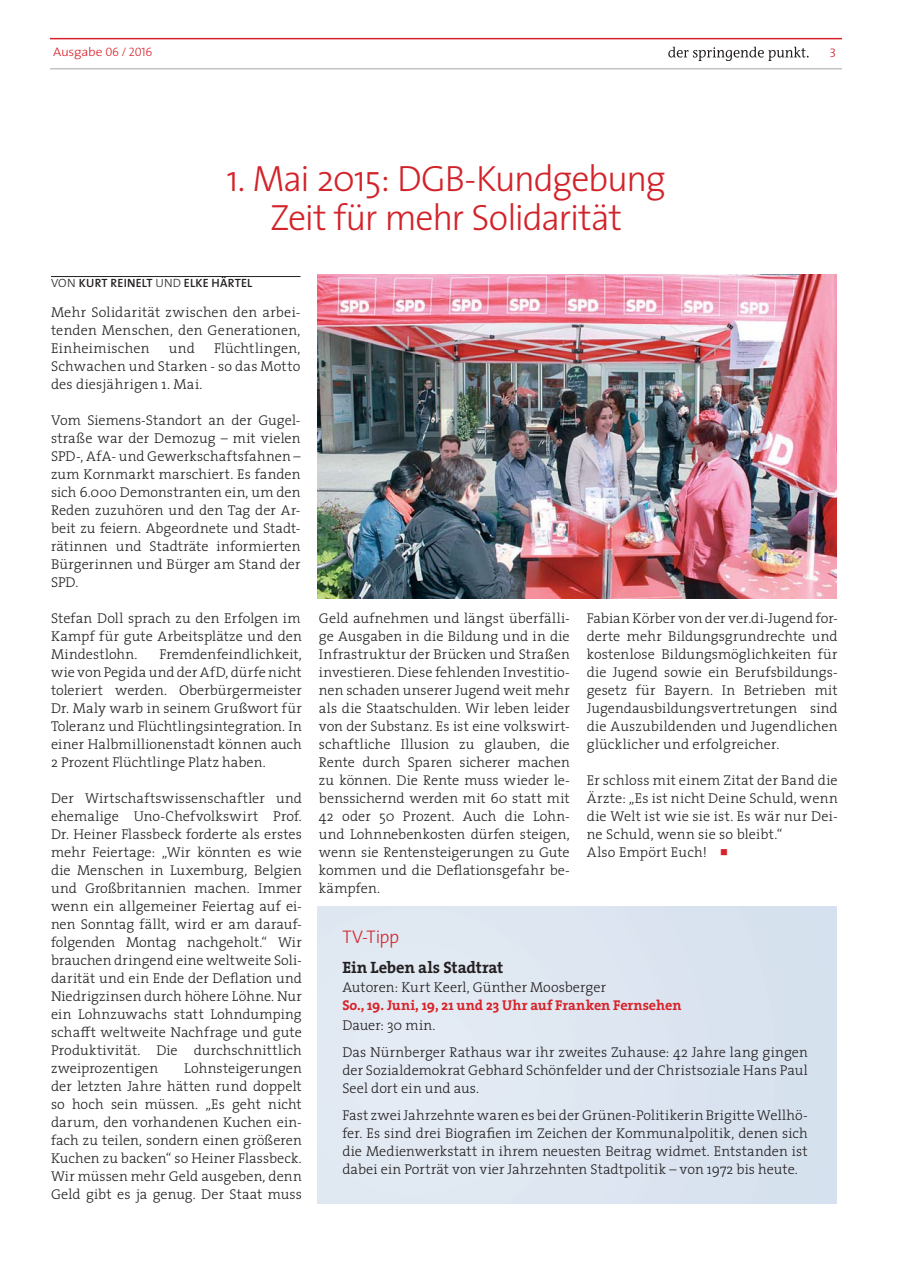
<style>
.page{position:relative;width:910px;height:1280px;background:#fff}
.page>*{position:absolute;margin:0;border:0;box-sizing:border-box;transform-origin:0 0}
.t1{font:300 36.75px/39px "The Sans";letter-spacing:-.035em;color:#d2232a;text-align:center}
.t2{font:300 18.3px "The Sans";letter-spacing:-.02em;color:#d2232a}
.t3{font:700 16.5px "The Serif";letter-spacing:-.01em;color:#231f20}
.t4{font:300 14.25px/18px "The Serif";letter-spacing:.01em;color:#231f20;text-align:justify}
.t5{font:700 14.25px "The Serif";letter-spacing:-.005em;color:#d72229}
.t6{font:300 12.45px "The Sans";letter-spacing:-.02em;color:#d72229;scale:1.09 1}
.t7{font:12.45px "The Sans Light Caps";color:#d72229;scale:1.09 1}
.t8{font:12px "The Sans Semi Bold Caps";letter-spacing:.015em;color:#231f20}
.s1{font-family:"The Sans Light Caps";font-weight:400;font-size:12.3px}
.s2{font-family:"The Sans Light Caps"}
</style>
<div class="page">
<hr style="left:50px;top:68px;width:792px;height:1px;background:#a5a7a9">
<hr style="left:50px;top:38px;width:792px;height:1px;background:#d72229">
<svg style="left:668px;top:47px;width:141px;height:14px"></svg>
<hr style="left:51px;top:276px;width:250px;height:1px;background:#231f20">
<div style="left:318px;top:907px;width:518px;height:296px;background:#dee6f1"></div>
<img style="left:318px;top:275px;width:518px;height:323px">
<p class="t6" style="left:53px;top:47px;width:93px">Ausgabe <span class="s1">06 / 2016</span></p>
<p class="t7" style="left:829px;top:49px;width:8px">3</p>
<h1 class="t1" style="left:226px;top:162px;width:441px">1. Mai 2015: DGB-Kundgebung<br>Zeit für mehr Solidarität</h1>
<p class="t8" style="left:51px;top:279px;width:203px"><span class="s2">VON</span> KURT REINELT <span class="s2">UND</span> ELKE HÄRTEL</p>
<p class="t4" style="left:51px;top:304px;width:251px">Mehr Solidarität zwischen den arbei&shy;tenden Menschen, den Generationen, Einheimischen</p>
<p class="t4" style="left:51px;top:340px;width:251px;text-indent:163px">Flüchtlingen, Schwachen und Starken - so das Motto des diesjährigen 1. Mai.</p>
<p class="t4" style="left:51px;top:412px;width:251px">Vom Siemens-Standort an der Gugel&shy;straße war der Demozug – mit vielen SPD-, AfA- und Gewerkschaftsfahnen – zum Kornmarkt marschiert. Es fanden sich 6.000 Demonstranten ein, um den Reden zuzuhören und den Tag der Ar&shy;beit zu feiern. Abgeordnete und Stadt&shy;rätinnen und Stadträte informierten Bürgerinnen und Bürger am Stand der SPD.</p>
<p class="t4" style="left:51px;top:610px;width:252px">Stefan Doll sprach zu den Erfolgen im Kampf für gute Arbeitsplätze und den Mindestlohn.</p>
<p class="t4" style="left:169px;top:340px;width:28px">und</p>
<p class="t4" style="left:51px;top:646px;width:252px;text-indent:108px">Fremdenfeindlichkeit, wie von Pegida und der AfD, dürfe nicht toleriert werden. Oberbürgermeister Dr. Maly warb in seinem Grußwort für Toleranz und Flüchtlingsintegration. In einer Halbmillionenstadt können auch 2 Prozent Flüchtlinge Platz haben.</p>
<p class="t4" style="left:51px;top:790px;width:252px">Der Wirtschaftswissenschaftler und ehemalige Uno-Chefvolkswirt Prof.<br>Dr. Heiner Flassbeck forderte als erstes mehr Feiertage: „Wir könnten es wie die Menschen in Luxemburg, Belgien und Großbritannien machen. Immer wenn ein allgemeiner Feiertag auf ei&shy;nen Sonntag fällt, wird er am darauf&shy;folgenden Montag nachgeholt.“ Wir brauchen dringend eine weltweite Soli&shy;darität und ein Ende der Deflation und Niedrigzinsen durch höhere Löhne. Nur ein Lohnzuwachs statt Lohndumping schafft weltweite Nachfrage und gute Produktivität. Die durchschnittlich zweiprozentigen</p>
<p class="t4" style="left:51px;top:1060px;width:252px;text-indent:133px">Lohnsteigerungen der letzten Jahre hätten rund doppelt so hoch sein müssen. „Es geht nicht darum, den vorhandenen Kuchen ein&shy;fach zu teilen, sondern einen größeren Kuchen zu backen“ so Heiner Flassbeck.<br>Wir müssen mehr Geld ausgeben, denn Geld gibt es ja genug. Der Staat muss</p>
<p class="t4" style="left:319px;top:611px;width:252px">Geld aufnehmen und längst überfälli&shy;ge Ausgaben in die Bildung und in die Infrastruktur der Brücken und Straßen investieren. Diese fehlenden Investitio&shy;nen schaden unserer Jugend weit mehr als die Staatschulden. Wir leben leider von der Substanz. Es ist eine volkswirt&shy;schaftliche Illusion zu glauben, die Rente durch Sparen sicherer machen zu können. Die Rente muss wieder le&shy;benssichernd werden mit 60 statt mit 42 oder 50 Prozent. Auch die Lohn&shy;und Lohnnebenkosten dürfen steigen, wenn sie Rentensteigerungen zu Gute kommen und die Deflationsgefahr be&shy;kämpfen.</p>
<p class="t4" style="left:587px;top:611px;width:253px">Fabian Körber von der ver.di-Jugend for&shy;derte mehr Bildungsgrundrechte und kostenlose Bildungsmöglichkeiten für die Jugend sowie ein Berufsbildungs&shy;gesetz für Bayern. In Betrieben mit Jugendausbildungsvertretungen sind die Auszubildenden und Jugendlichen glücklicher und erfolgreicher.</p>
<p class="t4" style="left:587px;top:773px;width:252px;text-align:left">Er schloss mit einem Zitat der Band die<br>Ärzte: „Es ist nicht Deine Schuld, wenn die Welt ist wie sie ist. Es wär nur Dei&shy;ne Schuld, wenn sie so bleibt.“<br>Also Empört Euch!</p>
<p class="t2" style="left:342px;top:929px;width:58px">TV-Tipp</p>
<p class="t3" style="left:342px;top:960px;width:163px">Ein Leben als Stadtrat</p>
<p class="t4" style="left:342px;top:979px;width:265px">Autoren: Kurt Keerl, Günther Moosberger</p>
<p class="t5" style="left:342px;top:999px;width:341px">So., 19. Juni, 19, 21 und 23 Uhr auf Franken Fernsehen</p>
<p class="t4" style="left:342px;top:1012px;width:467px;line-height:27px">Dauer: 30 min.<br>Das Nürnberger Rathaus war ihr zweites Zuhause: 42 Jahre lang gingen</p>
<p class="t4" style="left:342px;top:1062px;width:467px">der Sozialdemokrat Gebhard Schönfelder und der Christsoziale Hans Paul<br>Seel dort ein und aus.</p>
<p class="t4" style="left:342px;top:1107px;width:467px">Fast zwei Jahrzehnte waren es bei der Grünen-Politikerin Brigitte Wellhö&shy;fer. Es sind drei Biografien im Zeichen der Kommunalpolitik, denen sich die Medienwerkstatt in ihrem neuesten Beitrag widmet. Entstanden ist dabei ein Porträt von vier Jahrzehnten Stadtpolitik – von 1972 bis heute.</p>
</div>
